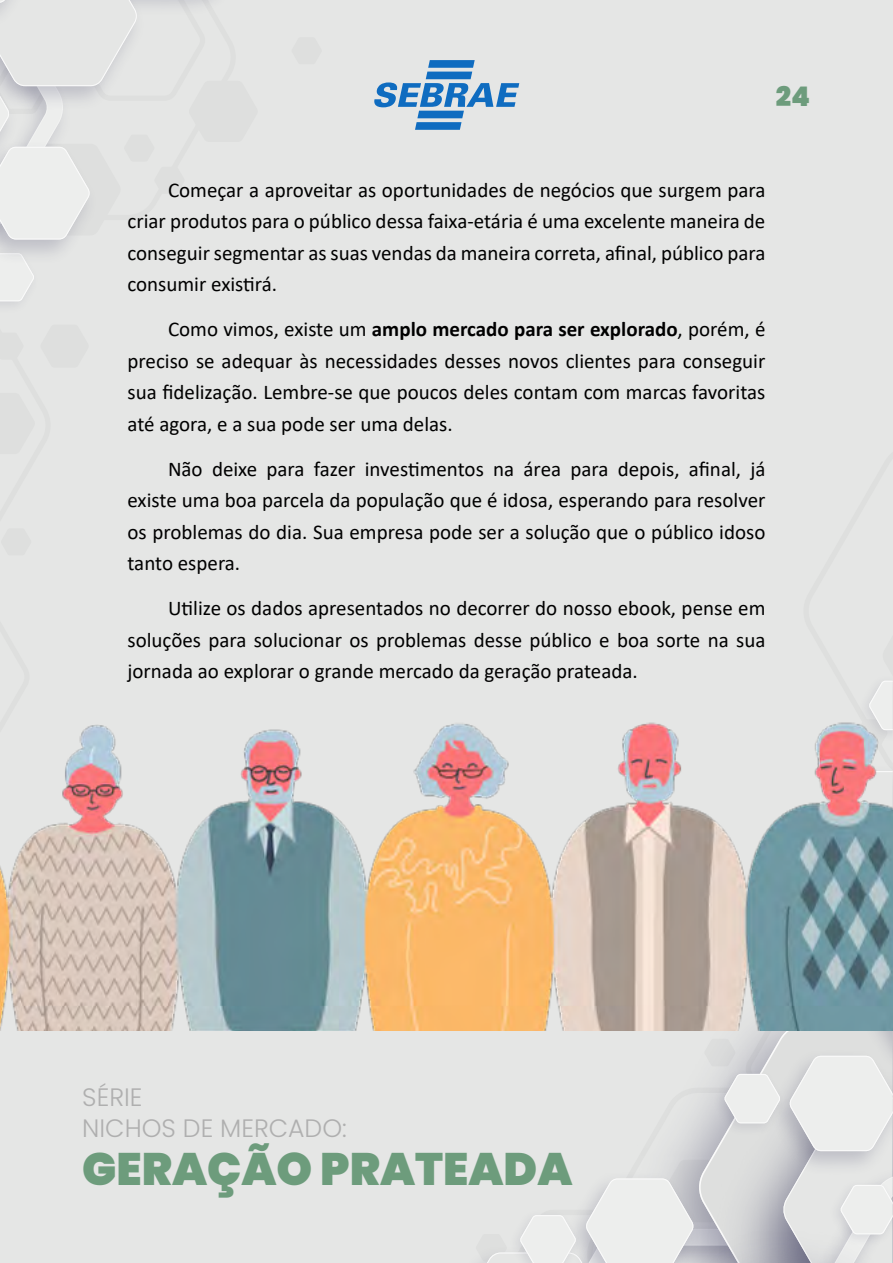
<style>
.page{position:relative;width:893px;height:1263px;background:#e5e6e5}
.page>*{position:absolute;margin:0;border:0;box-sizing:border-box;transform-origin:0 0}
.t1{font:900 45.45px "Poppins";color:#6d9c7c}
.t2{font:900 27px "Poppins";color:#6d9c7c}
.t3{font:300 25.2px/30.2px "Poppins";color:#afafaf}
.t4{font:21px/31.5px "Calibri";color:#000;text-align:justify}
.s1{font-weight:700}
</style>
<div class="page">
<svg style="left:481px;top:1031px;width:412px;height:232px"></svg>
<img style="left:0;top:239px;width:69px;height:32px">
<svg style="left:0;top:0;width:211px;height:239px"></svg>
<svg style="left:374px;top:60px;width:145px;height:70px"></svg>
<img style="left:0;top:681px;width:893px;height:350px">
<p class="t2" style="left:776px;top:80px;width:36px">24</p>
<p class="t4" style="left:127px;top:173px;width:639px;text-indent:41px">Começar a aproveitar as oportunidades de negócios que surgem para criar produtos para o público dessa faixa-etária é uma excelente maneira de conseguir segmentar as suas vendas da maneira correta, afinal, público para consumir existirá.</p>
<p class="t4" style="left:128px;top:313px;width:639px;text-indent:40px">Como vimos, existe um <span class="s1">amplo mercado para ser explorado</span>, porém, é preciso se adequar às necessidades desses novos clientes para conseguir sua fidelização. Lembre-se que poucos deles contam com marcas favoritas até agora, e a sua pode ser uma delas.</p>
<p class="t4" style="left:128px;top:452px;width:639px;text-indent:41px">Não deixe para fazer investimentos na área para depois, afinal, já existe uma boa parcela da população que é idosa, esperando para resolver os problemas do dia. Sua empresa pode ser a solução que o público idoso tanto espera.</p>
<p class="t4" style="left:128px;top:592px;width:639px;text-indent:41px">Utilize os dados apresentados no decorrer do nosso ebook, pense em soluções para solucionar os problemas desse público e boa sorte na sua jornada ao explorar o grande mercado da geração prateada.</p>
<p class="t3" style="left:82px;top:1082px;width:266px">SÉRIE<br>NICHOS DE MERCADO:</p>
<h1 class="t1" style="left:82px;top:1143px;width:492px">GERAÇÃO PRATEADA</h1>
</div>
